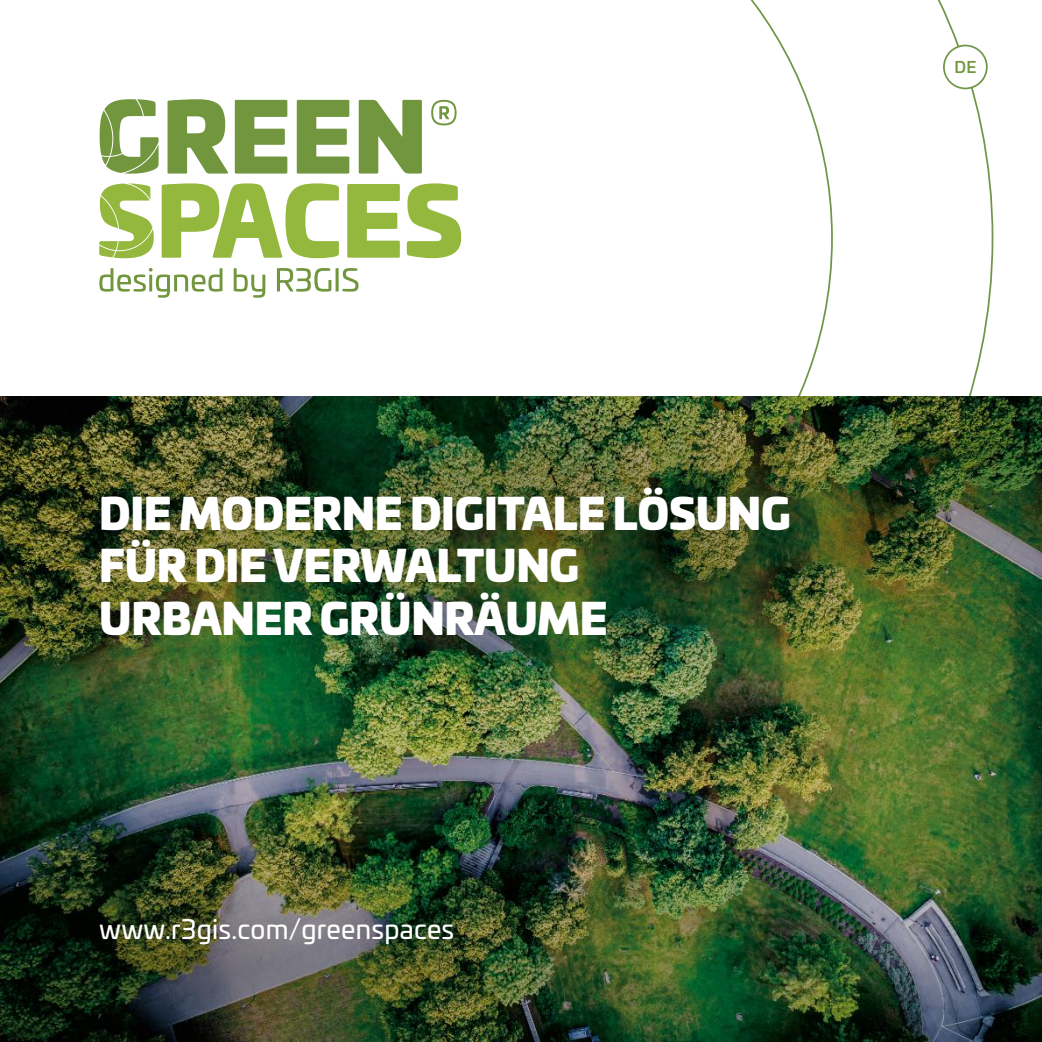
<style>
.page{position:relative;width:1042px;height:1042px;background:#fff}
.page>*{position:absolute;margin:0;border:0;box-sizing:border-box;transform-origin:0 0}
.t1{font:42px/52.5px "Univia Pro Ultra";letter-spacing:-.01em;color:#fff}
.t2{font:26.25px "Univia Pro";letter-spacing:.01em;color:#fff}
.t3{font:500 15.75px "Univia Pro";color:#72963e}
</style>
<div class="page">
<svg style="left:437px;top:0;width:397px;height:397px"></svg>
<img style="left:0;top:397px;width:1042px;height:645px">
<svg style="left:99px;top:183px;width:55px;height:75px"></svg>
<svg style="left:100px;top:99px;width:59px;height:75px"></svg>
<svg style="left:167px;top:99px;width:61px;height:75px"></svg>
<svg style="left:235px;top:100px;width:52px;height:74px"></svg>
<svg style="left:297px;top:100px;width:52px;height:74px"></svg>
<svg style="left:359px;top:100px;width:63px;height:74px"></svg>
<svg style="left:162px;top:183px;width:177px;height:75px"></svg>
<svg style="left:347px;top:184px;width:53px;height:74px"></svg>
<svg style="left:407px;top:183px;width:54px;height:75px"></svg>
<svg style="left:99px;top:268px;width:123px;height:30px"></svg>
<svg style="left:234px;top:268px;width:31px;height:30px"></svg>
<svg style="left:277px;top:268px;width:54px;height:24px"></svg>
<svg style="left:335px;top:268px;width:4px;height:23px"></svg>
<svg style="left:342px;top:268px;width:16px;height:24px"></svg>
<svg style="left:431px;top:100px;width:25px;height:25px"></svg>
<div style="left:943px;top:45px;width:44px;height:44px;background:#fff;border:2px solid #709749;border-radius:50%"></div>
<p class="t1" style="left:99px;top:491px;width:693px">DIE MODERNE DIGITALE LÖSUNG<br>FÜR DIE VERWALTUNG<br>URBANER GRÜNRÄUME</p>
<p class="t2" style="left:99px;top:918px;width:356px">www.r3gis.com/greenspaces</p>
<p class="t3" style="left:954px;top:60px;width:24px">DE</p>
</div>
